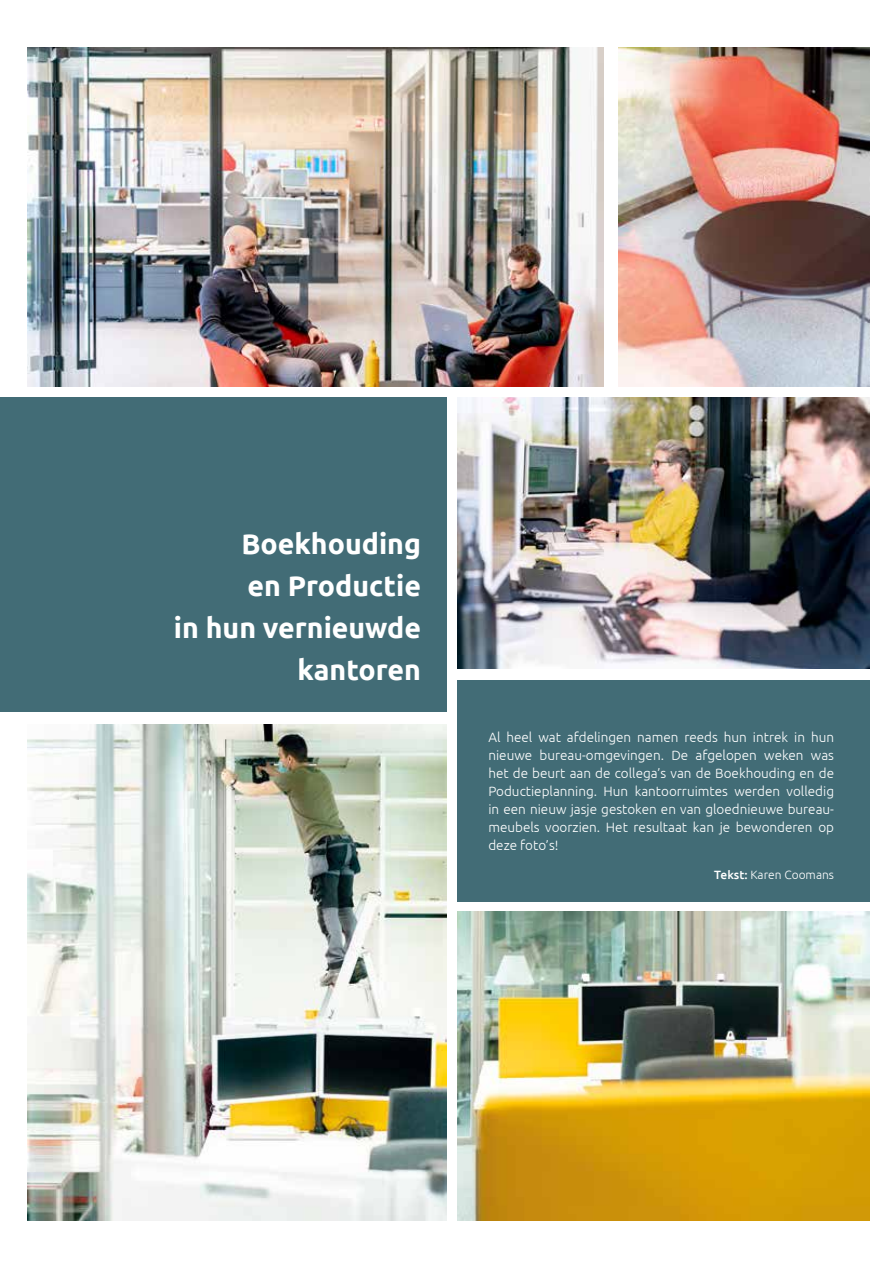
<style>
.page{position:relative;width:893px;height:1263px;background:#fff}
.page>*{position:absolute;margin:0;border:0;box-sizing:border-box;transform-origin:0 0}
.t1{font:700 28.5px/42px "Ubuntu";color:#fff;text-align:right}
.t2{font:300 13.5px/18px "Ubuntu";color:#fff;text-align:justify}
.t3{font:300 12px "Ubuntu";color:#fff}
.s1{font-weight:500}
</style>
<div class="page">
<img style="left:28px;top:724px;width:418px;height:496px">
<img style="left:457px;top:912px;width:413px;height:308px">
<div style="left:457px;top:680px;width:413px;height:221px;background:#426c76"></div>
<img style="left:28px;top:48px;width:576px;height:339px">
<div style="left:0;top:397px;width:446px;height:315px;background:#426c76"></div>
<img style="left:457px;top:397px;width:413px;height:271px">
<img style="left:618px;top:48px;width:252px;height:339px">
<h1 class="t1" style="left:174px;top:523px;width:249px">Boekhouding<br>en Productie<br>in hun vernieuwde kantoren</h1>
<p class="t2" style="left:488px;top:728px;width:347px">Al heel wat afdelingen namen reeds hun intrek in hun nieuwe bureau-omgevingen. De afgelopen weken was het de beurt aan de collega’s van de Boekhouding en de Poductieplanning. Hun kantoorruimtes werden volledig in een nieuw jasje gestoken en van gloednieuwe bureau&shy;meubels voorzien. Het resultaat kan je bewonderen op deze foto’s!</p>
<p class="t3" style="left:714px;top:867px;width:121px"><span class="s1">Tekst:</span> Karen Coomans</p>
</div>
